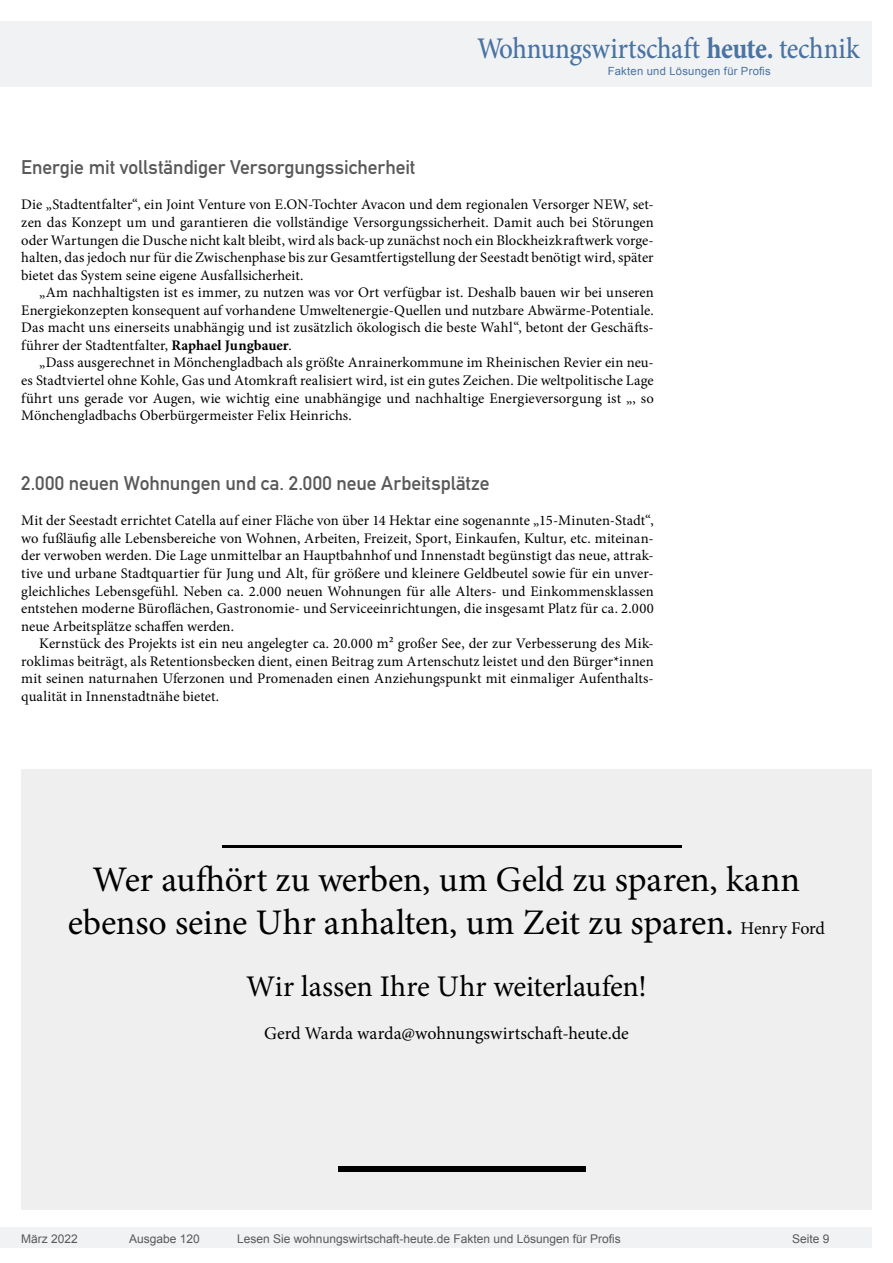
<style>
.page{position:relative;width:893px;height:1263px;background:#fff}
.page>*{position:absolute;margin:0;border:0;box-sizing:border-box;transform-origin:0 0}
.Anlesetext{font:36px/43.2px "Minion Pro";letter-spacing:-.005em;color:#000;text-align:center}
.t1{font:500 30px "Minion Pro";letter-spacing:-.01em;color:#4973a3;scale:.9 1}
.Anlesetext-2{font:30px "Minion Pro";letter-spacing:-.01em;color:#000}
.Überschrift_Grau{font:19.5px "DIN Mittelschrift";letter-spacing:-.005em;color:#595959}
.Anlesetext-3{font:18px "Minion Pro";letter-spacing:-.005em;color:#000}
.Fließtext_erste_Zeil{font:14.7px/17.5px "Minion Pro";letter-spacing:.005em;color:#000;text-align:justify}
.Fliesstext{font:14.7px/17.5px "Minion Pro";letter-spacing:.005em;color:#000;text-align:justify}
.t2{font:12px "Arial";color:#595959}
.t3{font:11.25px "Arial";letter-spacing:.025em;color:#4973a3}
.s1{font-weight:700}
.s2{font-size:18px}
</style>
<div class="page">
<div style="left:0;top:1227px;width:872px;height:20px;background:#f1f2f3"></div>
<div style="left:0;top:21px;width:872px;height:66px;background:#f1f2f3"></div>
<div style="left:21px;top:769px;width:851px;height:441px;background:#efeff0"></div>
<hr style="left:223px;top:845px;width:459px;height:2px;background:#000">
<div style="left:338px;top:1166px;width:248px;height:5px;background:#000"></div>
<h2 class="t1" style="left:477px;top:28px;width:426px">Wohnungswirtschaft <span class="s1">heute.</span> technik</h2>
<p class="t3" style="left:608px;top:63px;width:165px">Fakten und Lösungen für Profis</p>
<p class="Überschrift_Grau" style="left:21px;top:156px;width:396px">Energie mit vollständiger Versorgungssicherheit</p>
<p class="Fließtext_erste_Zeil" style="left:21px;top:196px;width:634px">Die „Stadtentfalter“, ein Joint Venture von E.ON-Tochter Avacon und dem regionalen Versorger NEW, set&shy;zen das Konzept um und garantieren die vollständige Versorgungssicherheit. Damit auch bei Störungen oder Wartungen die Dusche nicht kalt bleibt, wird als back-up zunächst noch ein Blockheizkraftwerk vorge&shy;halten, das jedoch nur für die Zwischenphase bis zur Gesamtfertigstellung der Seestadt benötigt wird, später bietet das System seine eigene Ausfallsicherheit.</p>
<p class="Fliesstext" style="left:21px;top:284px;width:634px;text-indent:18px">„Am nachhaltigsten ist es immer, zu nutzen was vor Ort verfügbar ist. Deshalb bauen wir bei unseren Energiekonzepten konsequent auf vorhandene Umweltenergie-Quellen und nutzbare Abwärme-Potentiale.<br>Das macht uns einerseits unabhängig und ist zusätzlich ökologisch die beste Wahl“, betont der Geschäfts&shy;führer der Stadtentfalter, <span class="s1">Raphael Jungbauer</span>.</p>
<p class="Fliesstext" style="left:21px;top:354px;width:634px;text-indent:18px">„Dass ausgerechnet in Mönchengladbach als größte Anrainerkommune im Rheinischen Revier ein neu&shy;es Stadtviertel ohne Kohle, Gas und Atomkraft realisiert wird, ist ein gutes Zeichen. Die weltpolitische Lage führt uns gerade vor Augen, wie wichtig eine unabhängige und nachhaltige Energieversorgung ist „, so Mönchengladbachs Oberbürgermeister Felix Heinrichs.</p>
<p class="Überschrift_Grau" style="left:21px;top:472px;width:470px">2.000 neuen Wohnungen und ca. 2.000 neue Arbeitsplätze</p>
<p class="Fließtext_erste_Zeil" style="left:21px;top:512px;width:634px">Mit der Seestadt errichtet Catella auf einer Fläche von über 14 Hektar eine sogenannte „15-Minuten-Stadt“, wo fußläufig alle Lebensbereiche von Wohnen, Arbeiten, Freizeit, Sport, Einkaufen, Kultur, etc. miteinan&shy;der verwoben werden. Die Lage unmittelbar an Hauptbahnhof und Innenstadt begünstigt das neue, attrak&shy;tive und urbane Stadtquartier für Jung und Alt, für größere und kleinere Geldbeutel sowie für ein unver&shy;gleichliches Lebensgefühl. Neben ca. 2.000 neuen Wohnungen für alle Alters- und Einkommensklassen entstehen moderne Büroflächen, Gastronomie- und Serviceeinrichtungen, die insgesamt Platz für ca. 2.000 neue Arbeitsplätze schaffen werden.</p>
<p class="Fliesstext" style="left:21px;top:635px;width:634px;text-indent:18px">Kernstück des Projekts ist ein neu angelegter ca. 20.000 m² großer See, der zur Verbesserung des Mik&shy;roklimas beiträgt, als Retentionsbecken dient, einen Beitrag zum Artenschutz leistet und den Bürger*innen mit seinen naturnahen Uferzonen und Promenaden einen Anziehungspunkt mit einmaliger Aufenthalts&shy;qualität in Innenstadtnähe bietet.</p>
<p class="Anlesetext" style="left:68px;top:858px;width:759px">Wer aufhört zu werben, um Geld zu sparen, kann ebenso seine Uhr anhalten, um Zeit zu sparen. <span class="s2">Henry Ford</span></p>
<p class="Anlesetext-2" style="left:246px;top:966px;width:402px">Wir lassen Ihre Uhr weiterlaufen!</p>
<p class="Anlesetext-3" style="left:264px;top:1021px;width:366px">Gerd Warda warda@wohnungswirtschaft-heute.de</p>
<p class="t2" style="left:21px;top:1230px;width:58px">März 2022</p>
<p class="t2" style="left:129px;top:1230px;width:72px">Ausgabe 120</p>
<p class="t2" style="left:237px;top:1230px;width:385px">Lesen Sie wohnungswirtschaft-heute.de Fakten und Lösungen für Profis</p>
<p class="t2" style="left:792px;top:1231px;width:39px">Seite 9</p>
</div>
